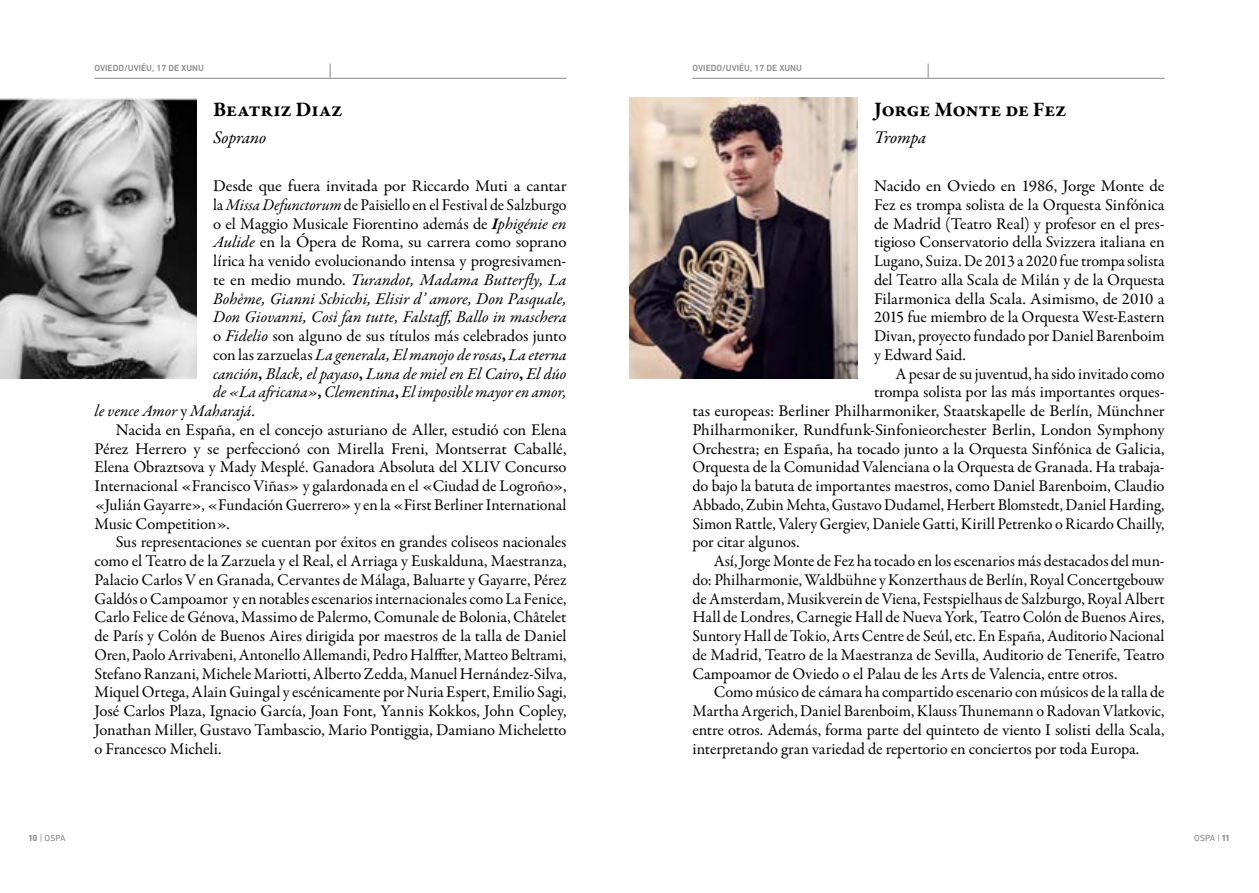
<style>
.page{position:relative;width:1259px;height:893px;background:#fff}
.page>*{position:absolute;margin:0;border:0;box-sizing:border-box;transform-origin:0 0}
.t1{font:700 21px "Garamond Premr Pro";letter-spacing:-.005em;color:#000}
.t2{font:italic 18px "Garamond Premr Pro";letter-spacing:-.005em;color:#000}
.t3{font:16.5px/18.8px "Garamond Premr Pro";letter-spacing:-.005em;color:#000;text-align:justify}
.t4{font:italic 16.5px "Garamond Premr Pro";color:#000}
.t5{font:500 9px "DIN Next W1 G";color:#878787}
.t6{font:9px "DIN Next W1 G";color:#878787}
.s1{font-style:italic}
.s2{font-weight:700;font-style:italic}
.s3{font-style:normal}
.s4{font-weight:700;font-style:normal}
.s5{font-weight:700}
</style>
<div class="page">
<img style="left:0;top:97px;width:196px;height:282px">
<img style="left:629px;top:97px;width:228px;height:282px">
<hr style="left:692px;top:78px;width:472px;height:1px;background:#878787">
<hr style="left:94px;top:78px;width:472px;height:1px;background:#878787">
<svg style="left:927px;top:64px;width:1px;height:14px"></svg>
<svg style="left:330px;top:64px;width:1px;height:14px"></svg>
<p class="t5" style="left:94px;top:63px;width:110px">OVIEDO/UVIÉU, 17 DE XUNU</p>
<p class="t5" style="left:692px;top:63px;width:110px">OVIEDO/UVIÉU, 17 DE XUNU</p>
<p class="t1" style="left:213px;top:97px;width:131px">Beatriz Diaz</p>
<p class="t2" style="left:213px;top:126px;width:55px">Soprano</p>
<p class="t3" style="left:213px;top:177px;width:355px">Desde que fuera invitada por Riccardo Muti a cantar</p>
<p class="t3" style="left:213px;top:196px;width:355px">la <span class="s1">Missa Defunctorum</span> de Paisiello en el Festival de Salzburgo</p>
<p class="t3" style="left:213px;top:215px;width:355px">o el Maggio Musicale Fiorentino además de <span class="s2">I</span><span class="s1">phigénie en</span></p>
<p class="t3" style="left:213px;top:233px;width:355px"><span class="s1">Aulide</span> en la Ópera de Roma, su carrera como soprano</p>
<p class="t3" style="left:213px;top:252px;width:355px">lírica ha venido evolucionando intensa y progresivamen-</p>
<p class="t4" style="left:213px;top:269px;width:355px"><span class="s3">te en medio mundo.</span> Turandot, Madama Butterfly, La</p>
<p class="t4" style="left:213px;top:288px;width:355px">Bohème, Gianni Schicchi, Elisir d’ amore, Don Pasquale,</p>
<p class="t4" style="left:213px;top:307px;width:355px">Don Giovanni, Così fan tutte, Falstaff, Ballo in maschera</p>
<p class="t3" style="left:213px;top:327px;width:355px">o <span class="s1">Fidelio</span> son alguno de sus títulos más celebrados junto</p>
<p class="t4" style="left:213px;top:344px;width:355px"><span class="s3">con las zarzuelas</span> La generala, El manojo de rosas<span class="s4">,</span> La eterna</p>
<p class="t4" style="left:213px;top:363px;width:355px">canción<span class="s4">,</span> Black, el payaso<span class="s4">,</span> Luna de miel en El Cairo<span class="s4">,</span> El dúo</p>
<p class="t4" style="left:213px;top:382px;width:355px">de «La africana»<span class="s4">,</span> Clementina<span class="s4">,</span> El imposible mayor en amor,</p>
<p class="t4" style="left:94px;top:401px;width:162px">le vence Amor <span class="s3">y</span> Maharajá<span class="s3">.</span></p>
<p class="t3" style="left:116px;top:421px;width:452px">Nacida en España, en el concejo asturiano de Aller, estudió con Elena</p>
<p class="t3" style="left:94px;top:439px;width:474px">Pérez Herrero y se perfeccionó con Mirella Freni, Montserrat Caballé,</p>
<p class="t3" style="left:94px;top:458px;width:473px">Elena Obraztsova y Mady Mesplé. Ganadora Absoluta del XLIV Concurso</p>
<p class="t3" style="left:94px;top:477px;width:473px">Internacional «Francisco Viñas» y galardonada en el «Ciudad de Logroño»,</p>
<p class="t3" style="left:94px;top:496px;width:473px">«Julián Gayarre», «Fundación Guerrero» y en la «First Berliner International</p>
<p class="t3" style="left:94px;top:515px;width:137px">Music Competition».</p>
<p class="t3" style="left:116px;top:533px;width:452px">Sus representaciones se cuentan por éxitos en grandes coliseos nacionales</p>
<p class="t3" style="left:94px;top:552px;width:473px">como el Teatro de la Zarzuela y el Real, el Arriaga y Euskalduna, Maestranza,</p>
<p class="t3" style="left:94px;top:571px;width:473px">Palacio Carlos V en Granada, Cervantes de Málaga, Baluarte y Gayarre, Pérez</p>
<p class="t3" style="left:94px;top:590px;width:473px">Galdós o Campoamor y en notables escenarios internacionales como La Fenice,</p>
<p class="t3" style="left:94px;top:608px;width:473px">Carlo Felice de Génova, Massimo de Palermo, Comunale de Bolonia, Châtelet</p>
<p class="t3" style="left:94px;top:627px;width:473px">de París y Colón de Buenos Aires dirigida por maestros de la talla de Daniel</p>
<p class="t3" style="left:94px;top:646px;width:474px">Oren, Paolo Arrivabeni, Antonello Allemandi, Pedro Halffter, Matteo Beltrami,</p>
<p class="t3" style="left:94px;top:665px;width:473px">Stefano Ranzani, Michele Mariotti, Alberto Zedda, Manuel Hernández-Silva,</p>
<p class="t3" style="left:94px;top:683px;width:473px">Miquel Ortega, Alain Guingal y escénicamente por Nuria Espert, Emilio Sagi,</p>
<p class="t3" style="left:94px;top:702px;width:473px">José Carlos Plaza, Ignacio García, Joan Font, Yannis Kokkos, John Copley,</p>
<p class="t3" style="left:94px;top:721px;width:473px">Jonathan Miller, Gustavo Tambascio, Mario Pontiggia, Damiano Micheletto</p>
<p class="t3" style="left:94px;top:739px;width:128px">o Francesco Micheli.</p>
<p class="t1" style="left:874px;top:97px;width:194px">Jorge Monte de Fez</p>
<p class="t2" style="left:874px;top:126px;width:54px">Trompa</p>
<p class="t3" style="left:874px;top:177px;width:292px">Nacido en Oviedo en 1986, Jorge Monte de Fez es trompa solista de la Orquesta Sinfónica de Madrid (Teatro Real) y profesor en el pres&shy;tigioso Conservatorio della Svizzera italiana en Lugano, Suiza. De 2013 a 2020 fue trompa solista del Teatro alla Scala de Milán y de la Orquesta Filarmonica della Scala. Asimismo, de 2010 a 2015 fue miembro de la Orquesta West-Eastern Divan, proyecto fundado por Daniel Barenboim y Edward Said.</p>
<p class="t3" style="left:895px;top:365px;width:271px">A pesar de su juventud, ha sido invitado como</p>
<p class="t3" style="left:874px;top:383px;width:292px">trompa solista por las más importantes orques-</p>
<p class="t3" style="left:692px;top:402px;width:473px">tas europeas: Berliner Philharmoniker, Staatskapelle de Berlín, Münchner</p>
<p class="t3" style="left:692px;top:421px;width:473px">Philharmoniker, Rundfunk-Sinfonieorchester Berlin, London Symphony</p>
<p class="t3" style="left:692px;top:440px;width:473px">Orchestra; en España, ha tocado junto a la Orquesta Sinfónica de Galicia,</p>
<p class="t3" style="left:692px;top:458px;width:473px">Orquesta de la Comunidad Valenciana o la Orquesta de Granada. Ha trabaja-</p>
<p class="t3" style="left:692px;top:477px;width:474px">do bajo la batuta de importantes maestros, como Daniel Barenboim, Claudio</p>
<p class="t3" style="left:692px;top:496px;width:473px">Abbado, Zubin Mehta, Gustavo Dudamel, Herbert Blomstedt, Daniel Harding,</p>
<p class="t3" style="left:692px;top:515px;width:474px">Simon Rattle, Valery Gergiev, Daniele Gatti, Kirill Petrenko o Ricardo Chailly,</p>
<p class="t3" style="left:692px;top:533px;width:109px">por citar algunos.</p>
<p class="t3" style="left:713px;top:552px;width:452px">Así, Jorge Monte de Fez ha tocado en los escenarios más destacados del mun-</p>
<p class="t3" style="left:692px;top:571px;width:473px">do: Philharmonie, Waldbühne y Konzerthaus de Berlín, Royal Concertgebouw</p>
<p class="t3" style="left:692px;top:590px;width:473px">de Amsterdam, Musikverein de Viena, Festspielhaus de Salzburgo, Royal Albert</p>
<p class="t3" style="left:692px;top:608px;width:474px">Hall de Londres, Carnegie Hall de Nueva York, Teatro Colón de Buenos Aires,</p>
<p class="t3" style="left:692px;top:627px;width:473px">Suntory Hall de Tokio, Arts Centre de Seúl, etc. En España, Auditorio Nacional</p>
<p class="t3" style="left:692px;top:646px;width:473px">de Madrid, Teatro de la Maestranza de Sevilla, Auditorio de Tenerife, Teatro</p>
<p class="t3" style="left:692px;top:664px;width:426px">Campoamor de Oviedo o el Palau de les Arts de Valencia, entre otros.</p>
<p class="t3" style="left:713px;top:683px;width:452px">Como músico de cámara ha compartido escenario con músicos de la talla de</p>
<p class="t3" style="left:692px;top:702px;width:473px">Martha Argerich, Daniel Barenboim, Klauss Thunemann o Radovan Vlatkovic,</p>
<p class="t3" style="left:692px;top:721px;width:473px">entre otros. Además, forma parte del quinteto de viento I solisti della Scala,</p>
<p class="t3" style="left:692px;top:740px;width:448px">interpretando gran variedad de repertorio en conciertos por toda Europa.</p>
<p class="t6" style="left:29px;top:833px;width:38px"><span class="s5">10</span> | OSPA</p>
<p class="t6" style="left:1194px;top:833px;width:37px">OSPA | <span class="s5">11</span></p>
</div>
